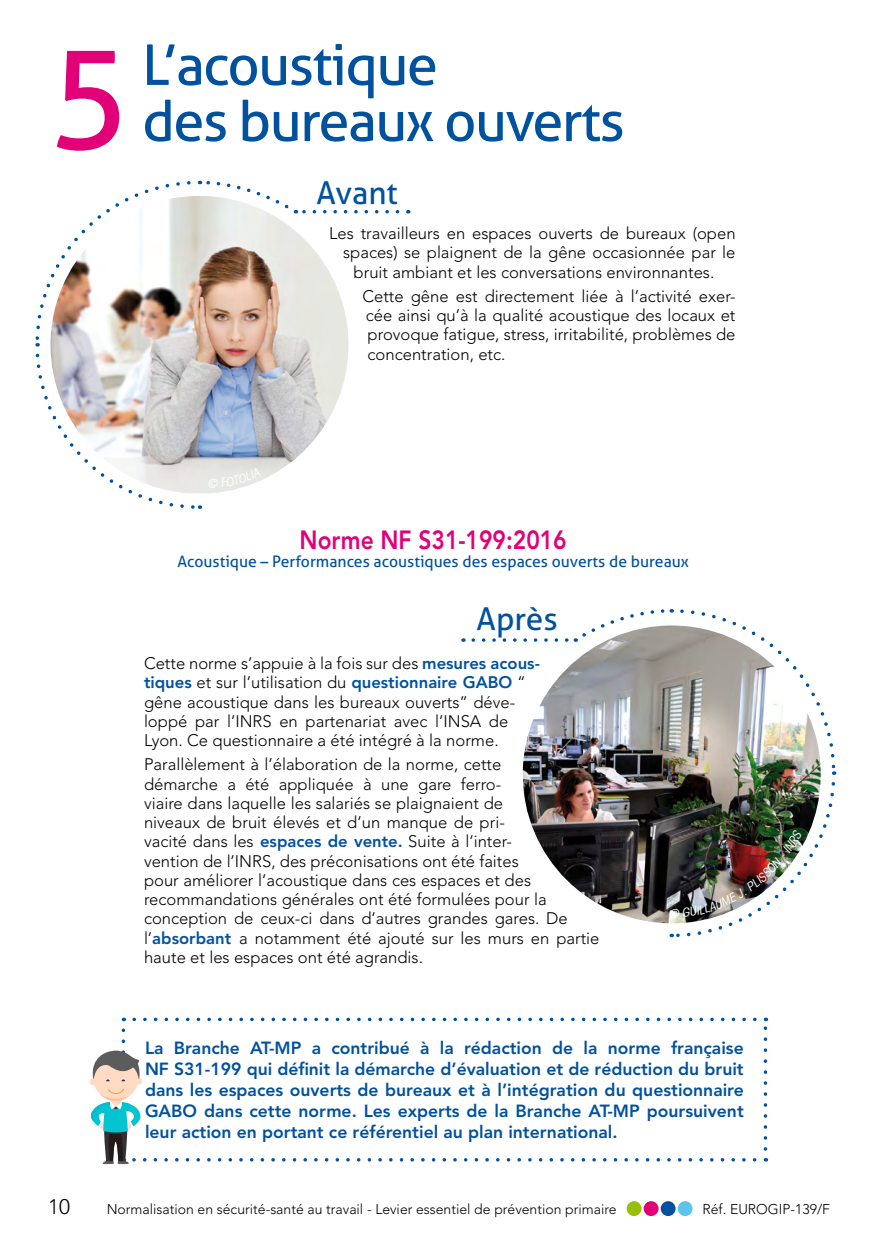
<style>
.page{position:relative;width:869px;height:1241px;background:#fff}
.page>*{position:absolute;margin:0;border:0;box-sizing:border-box;transform-origin:0 0}
.t1{font:138.95px "Aller";color:#e20079}
.t2{font:56px/56px "Aller";letter-spacing:-.03em;color:#00519e}
.t3{font:31.5px "Aller";color:#00519e}
.t4{font:800 26.07px "Avenir LT";color:#e20079;scale:.87 1}
.t5{font:300 21px "Avenir LT";color:#000}
.t6{font:800 17.5px/21px "Avenir LT";color:#00519e;text-align:justify}
.t7{font:300 16.62px/19.2px "Avenir LT";color:#000}
.t8{font:15.75px "Aller";color:#00519e}
.t9{font:300 14px "Avenir LT";color:#000}
.s1{font-weight:800;color:#00519e}
</style>
<div class="page">
<div style="left:626px;top:1200px;width:15px;height:15px;background:#98bf0c;border-radius:50%"></div>
<div style="left:643px;top:1200px;width:15px;height:15px;background:#e20079;border-radius:50%"></div>
<div style="left:660px;top:1200px;width:15px;height:15px;background:#00519e;border-radius:50%"></div>
<div style="left:677px;top:1200px;width:15px;height:15px;background:#5cc5ed;border-radius:50%"></div>
<img style="left:522px;top:625px;width:298px;height:298px;border-radius:149px">
<img style="left:473px;top:609px;width:363px;height:165px">
<svg style="left:89px;top:1017px;width:677px;height:146px"></svg>
<img style="left:669px;top:780px;width:166px;height:158px">
<svg style="left:35px;top:180px;width:362px;height:329px"></svg>
<h1 class="t1" style="left:48px;top:7px;width:85px">5</h1>
<h2 class="t2" style="left:142px;top:37px;width:484px">L’acoustique<br>des bureaux ouverts</h2>
<h3 class="t3" style="left:316px;top:173px;width:83px">Avant</h3>
<p class="t7" style="left:329px;top:224px;width:408px">Les travailleurs en espaces ouverts de bureaux (open</p>
<p class="t7" style="left:343px;top:243px;width:393px">spaces) se plaignent de la gêne occasionnée par le</p>
<p class="t7" style="left:353px;top:262px;width:362px">bruit ambiant et les conversations environnantes.</p>
<p class="t7" style="left:362px;top:286px;width:374px;text-align:justify">Cette gêne est directement liée à l’activité exer&shy;cée ainsi qu’à la qualité acoustique des locaux et provoque fatigue, stress, irritabilité, problèmes de concentration, etc.</p>
<h3 class="t4" style="left:299px;top:524px;width:308px">Norme NF S31-199:2016</h3>
<p class="t8" style="left:177px;top:552px;width:512px">Acoustique – Performances acoustiques des espaces ouverts de bureaux</p>
<h3 class="t3" style="left:476px;top:599px;width:83px">Après</h3>
<p class="t7" style="left:144px;top:653px;width:397px">Cette norme s’appuie à la fois sur des <span class="s1">mesures acous&shy;tiques</span> et sur l’utilisation du <span class="s1">questionnaire GABO</span> “ gêne acoustique dans les bureaux ouverts” déve&shy;loppé par l’INRS en partenariat avec l’INSA de Lyon. Ce questionnaire a été intégré à la norme.</p>
<p class="t7" style="left:144px;top:754px;width:457px">Parallèlement à l’élaboration de la norme, cette<br>démarche a été appliquée à une gare ferro-<br>viaire dans laquelle les salariés se plaignaient de<br>niveaux de bruit élevés et d’un manque de pri-<br>vacité dans les <span class="s1">espaces de vente.</span> Suite à l’inter-<br>vention de l’INRS, des préconisations ont été faites<br>pour améliorer l’acoustique dans ces espaces et des recommandations générales ont été formulées pour la conception de ceux-ci dans d’autres grandes gares. De l’<span class="s1">absorbant</span> a notamment été ajouté sur les murs en partie haute et les espaces ont été agrandis.</p>
<p class="t6" style="left:145px;top:1037px;width:600px;text-indent:167px">a contribué à la rédaction de la norme française NF S31-199 qui définit la démarche d’évaluation et de réduction du bruit dans les espaces ouverts de bureaux et à l’intégration du questionnaire GABO dans cette norme. Les experts de la Branche AT-MP poursuivent leur action en portant ce référentiel au plan international.</p>
<p class="t6" style="left:145px;top:1037px;width:143px">La Branche AT-MP</p>
<p class="t5" style="left:48px;top:1194px;width:23px">10</p>
<p class="t9" style="left:107px;top:1200px;width:511px">Normalisation en sécurité-santé au travail - Levier essentiel de prévention primaire</p>
<p class="t9" style="left:702px;top:1200px;width:129px">Réf. EUROGIP-139/F</p>
</div>
